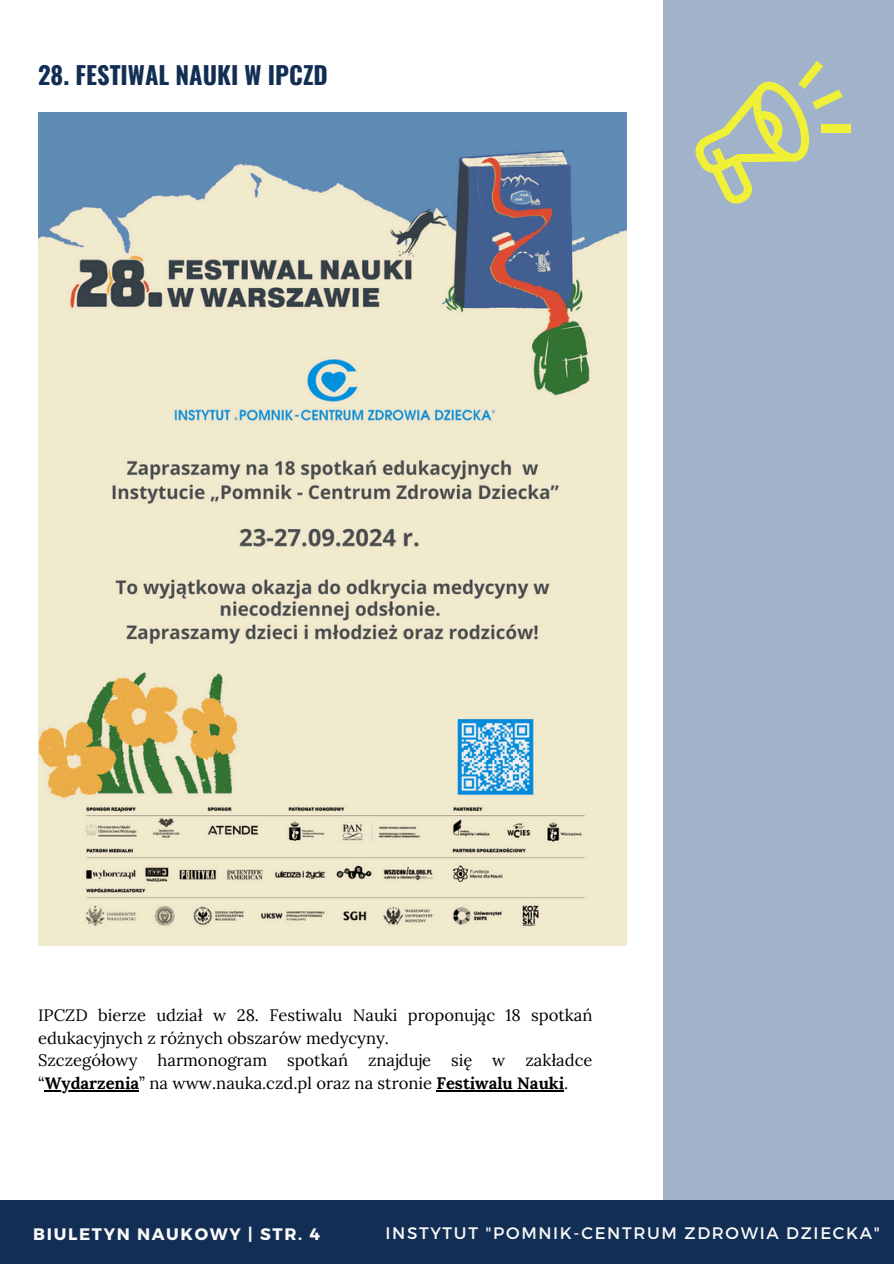
<style>
.page{position:relative;width:894px;height:1264px;background:#fff}
.page>*{position:absolute;margin:0;border:0;box-sizing:border-box;transform-origin:0 0}
.t1{font:700 24.45px "Oswald";color:#132e54}
.t2{font:16.65px "Montserrat";letter-spacing:.1em;color:#fafafa}
.t3{font:700 16.65px "Montserrat";letter-spacing:.1em;color:#fafafa}
.t4{font:16.5px/22.5px "Lora";color:#000}
.s1{font-weight:700}
</style>
<div class="page">
<div style="left:663px;top:0;width:230px;height:1199px;background:#a0b3cb"></div>
<div style="left:0;top:1199px;width:893px;height:64px;background:#132e54"></div>
<img style="left:38px;top:113px;width:588px;height:832px">
<svg style="left:695px;top:61px;width:147px;height:143px"></svg>
<div style="left:821px;top:124px;width:29px;height:8px;background:#f1f039"></div>
<hr style="left:45px;top:1090px;width:94px;height:1px;background:#000">
<hr style="left:436px;top:1090px;width:128px;height:1px;background:#000">
<p class="t1" style="left:38px;top:55px;width:291px">28. FESTIWAL NAUKI W IPCZD</p>
<p class="t4" style="left:38px;top:1004px;width:555px">IPCZD bierze udział w 28. Festiwalu Nauki proponując 18 spotkań edukacyjnych z różnych obszarów medycyny.</p>
<p class="t4" style="left:38px;top:1049px;width:555px">Szczegółowy harmonogram spotkań znajduje się w zakładce “<span class="s1">Wydarzenia</span>” na www.nauka.czd.pl oraz na stronie <span class="s1">Festiwalu Nauki</span>.</p>
<p class="t3" style="left:33px;top:1222px;width:288px">BIULETYN NAUKOWY | STR. 4</p>
<p class="t2" style="left:385px;top:1222px;width:495px">INSTYTUT "POMNIK-CENTRUM ZDROWIA DZIECKA"</p>
</div>
